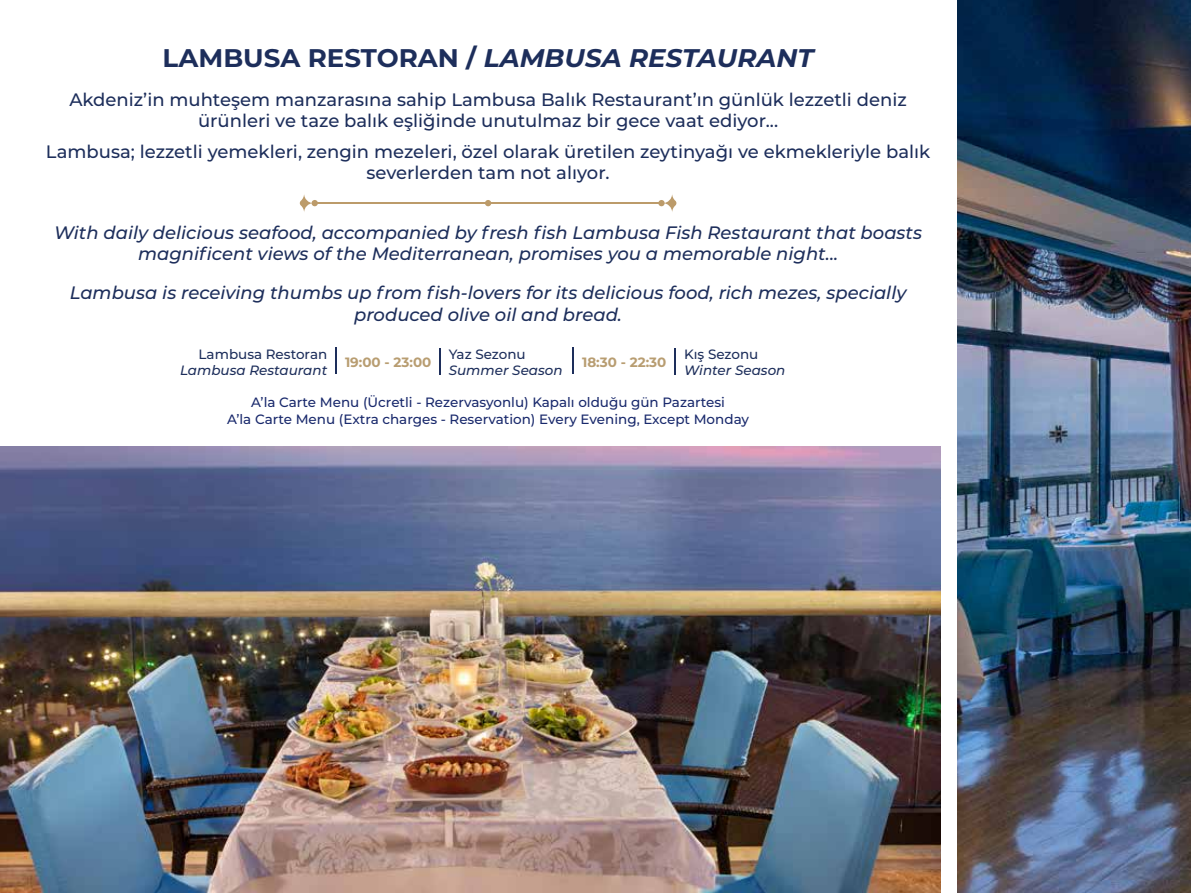
<style>
.page{position:relative;width:1191px;height:893px;background:#fff}
.page>*{position:absolute;margin:0;border:0;box-sizing:border-box;transform-origin:0 0}
.t1{font:italic 700 25.5px "Montserrat";color:#1d2e5b}
.t2{font:italic 500 18px/21.6px "Montserrat";color:#1d2e5b;text-align:center}
.t3{font:500 18px/21.6px "Montserrat";color:#1d2e5b;text-align:center}
.t4{font:500 13.5px/16.2px "Montserrat";color:#19296c;text-align:center}
.t5{font:italic 500 13.5px "Montserrat";color:#1d2e5b}
.t6{font:500 13.5px "Montserrat";color:#1d2e5b}
.t7{font:700 13.5px "Montserrat";color:#b89d71}
.s1{font-style:normal}
</style>
<div class="page">
<img style="left:957px;top:0;width:234px;height:893px">
<img style="left:0;top:446px;width:940px;height:447px">
<svg style="left:485px;top:200px;width:6px;height:6px"></svg>
<svg style="left:658px;top:194px;width:19px;height:18px"></svg>
<hr style="left:486px;top:202px;width:175px;height:2px;background:#bc9b6a">
<hr style="left:318px;top:202px;width:175px;height:2px;background:#bc9b6a">
<svg style="left:299px;top:194px;width:14px;height:18px"></svg>
<div style="left:311px;top:200px;width:7px;height:6px;background:#bc9b6a;border-radius:50%"></div>
<svg style="left:335px;top:347px;width:1px;height:27px"></svg>
<svg style="left:572px;top:347px;width:1px;height:27px"></svg>
<svg style="left:439px;top:348px;width:1px;height:27px"></svg>
<svg style="left:674px;top:348px;width:1px;height:27px"></svg>
<h1 class="t1" style="left:163px;top:40px;width:652px"><span class="s1">LAMBUSA RESTORAN /</span> LAMBUSA RESTAURANT</h1>
<p class="t3" style="left:69px;top:88px;width:839px">Akdeniz’in muhteşem manzarasına sahip Lambusa Balık Restaurant’ın günlük lezzetli deniz ürünleri ve taze balık eşliğinde unutulmaz bir gece vaat ediyor...</p>
<p class="t3" style="left:46px;top:140px;width:885px">Lambusa; lezzetli yemekleri, zengin mezeleri, özel olarak üretilen zeytinyağı ve ekmekleriyle balık severlerden tam not alıyor.</p>
<p class="t2" style="left:54px;top:221px;width:869px">With daily delicious seafood, accompanied by fresh fish Lambusa Fish Restaurant that boasts magnificent views of the Mediterranean, promises you a memorable night...</p>
<p class="t2" style="left:70px;top:281px;width:838px">Lambusa is receiving thumbs up from fish-lovers for its delicious food, rich mezes, specially produced olive oil and bread.</p>
<p class="t6" style="left:199px;top:344px;width:130px">Lambusa Restoran</p>
<p class="t5" style="left:180px;top:361px;width:149px">Lambusa Restaurant</p>
<p class="t6" style="left:449px;top:344px;width:79px">Yaz Sezonu</p>
<p class="t5" style="left:449px;top:361px;width:115px">Summer Season</p>
<p class="t7" style="left:345px;top:352px;width:88px">19:00 - 23:00</p>
<p class="t7" style="left:582px;top:352px;width:86px">18:30 - 22:30</p>
<p class="t6" style="left:684px;top:344px;width:76px">Kış Sezonu</p>
<p class="t5" style="left:684px;top:361px;width:103px">Winter Season</p>
<p class="t4" style="left:227px;top:394px;width:523px">A’la Carte Menu (Ücretli - Rezervasyonlu) Kapalı olduğu gün Pazartesi<br>A’la Carte Menu (Extra charges - Reservation) Every Evening, Except Monday</p>
</div>
